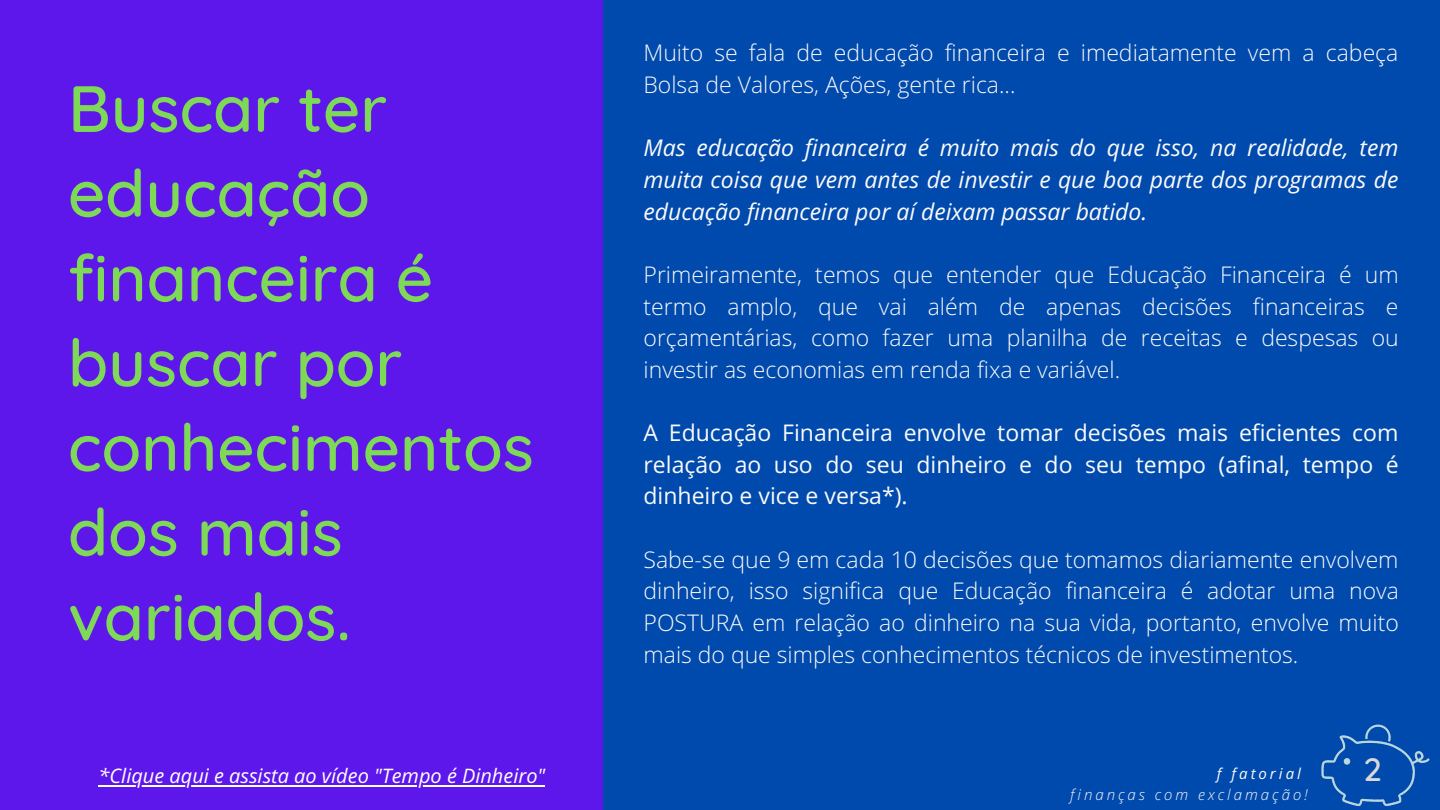
<style>
.page{position:relative;width:1440px;height:810px;background:#5e17eb}
.page>*{position:absolute;margin:0;border:0;box-sizing:border-box;transform-origin:0 0}
.t1{font:500 65.2px/84.8px "Quicksand";color:#7ed957}
.t2{font:500 33px "Quicksand";color:#d9d9d9}
.t3{font:300 23px/31.7px "Open Sans Hebrew";color:#fafafa;text-align:justify}
.t4{font:italic 23px/31.7px "Open Sans Hebrew";color:#fafafa;text-align:justify}
.t5{font:23px/31.7px "Open Sans Hebrew";color:#fafafa;text-align:justify}
.t6{font:italic 20px "Open Sans Hebrew";color:#fff}
.t7{font:italic 300 15px "Open Sans Hebrew";letter-spacing:.2em;color:#fafafa}
.t8{font:italic 15px "Open Sans Hebrew";letter-spacing:.2em;color:#fafafa}
</style>
<div class="page">
<div style="left:603px;top:0;width:837px;height:810px;background:#004aad"></div>
<img style="left:1321px;top:724px;width:109px;height:83px">
<hr style="left:99px;top:785px;width:446px;height:1px;background:#fff">
<p class="t1" style="left:68px;top:65px;width:367px">Buscar ter educação financeira é buscar por</p>
<p class="t1" style="left:68px;top:404px;width:467px">conhecimentos dos mais variados.</p>
<p class="t3" style="left:644px;top:37px;width:756px">Muito se fala de educação financeira e imediatamente vem a cabeça<br>Bolsa de Valores, Ações, gente rica...</p>
<p class="t4" style="left:644px;top:131px;width:756px">Mas educação financeira é muito mais do que isso, na realidade, tem muita coisa que vem antes de investir e que boa parte dos programas de educação financeira por aí deixam passar batido.</p>
<p class="t3" style="left:644px;top:258px;width:757px">Primeiramente, temos que entender que Educação Financeira é um termo amplo, que vai além de apenas decisões financeiras e orçamentárias, como fazer uma planilha de receitas e despesas ou investir as economias em renda fixa e variável.</p>
<p class="t5" style="left:644px;top:416px;width:757px">A Educação Financeira envolve tomar decisões mais eficientes com relação ao uso do seu dinheiro e do seu tempo (afinal, tempo é dinheiro e vice e versa*).</p>
<p class="t3" style="left:644px;top:543px;width:757px">Sabe-se que 9 em cada 10 decisões que tomamos diariamente envolvem dinheiro, isso significa que Educação financeira é adotar uma nova POSTURA em relação ao dinheiro na sua vida, portanto, envolve muito mais do que simples conhecimentos técnicos de investimentos.</p>
<p class="t6" style="left:99px;top:762px;width:448px">*Clique aqui e assista ao vídeo "Tempo é Dinheiro"</p>
<p class="t8" style="left:1217px;top:762px;width:86px">f fatorial</p>
<p class="t2" style="left:1363px;top:748px;width:20px">2</p>
<p class="t7" style="left:1070px;top:783px;width:239px">finanças com exclamação!</p>
</div>
